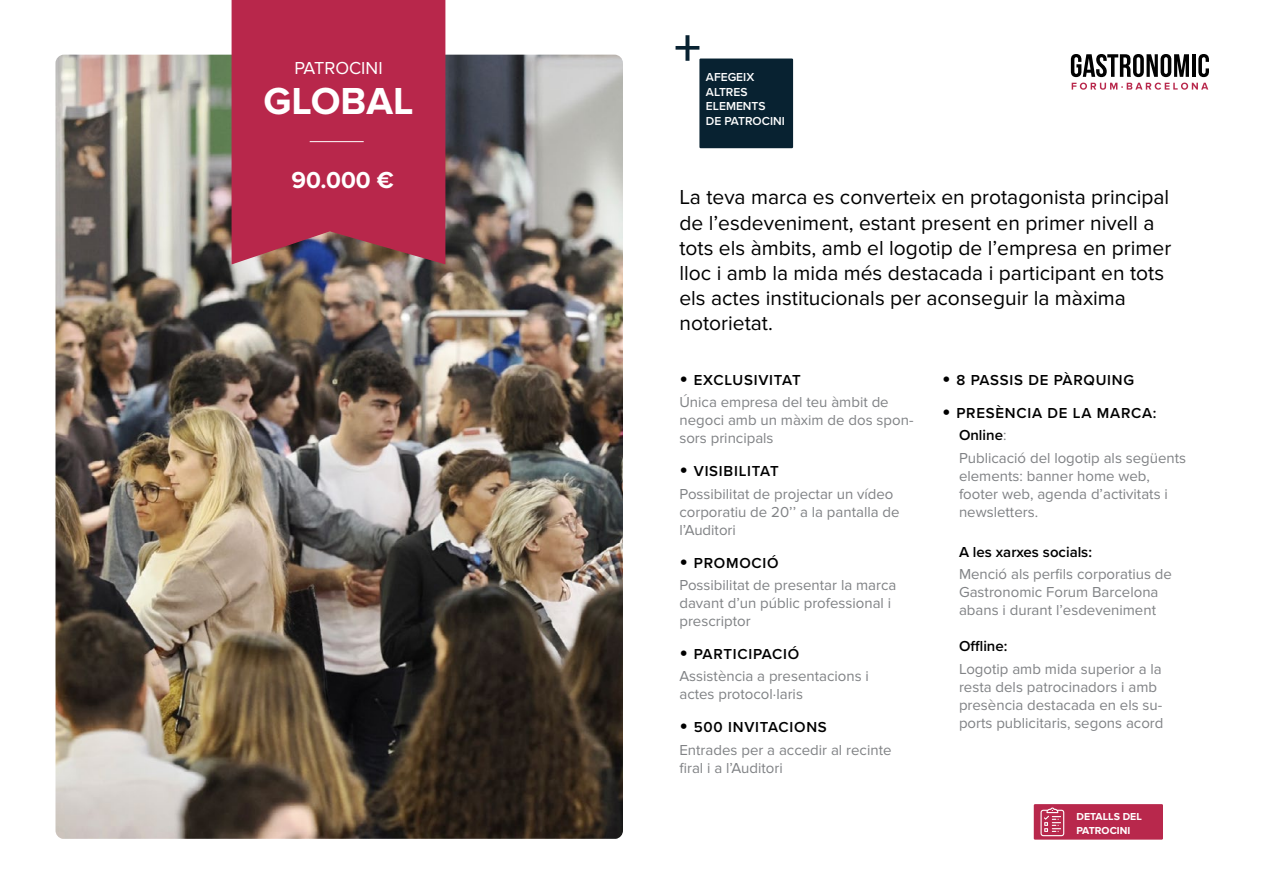
<style>
.page{position:relative;width:1263px;height:893px;background:#fff}
.page>*{position:absolute;margin:0;border:0;box-sizing:border-box;transform-origin:0 0}
.t1{font:700 39px "Proxima Nova";color:#fff}
.t2{font:700 24px "Proxima Nova";color:#fff}
.t3{font:21px/25.2px "Proxima Nova";color:#000}
.t4{font:18px "Proxima Nova";color:#fff}
.t5{font:15px/18px "Proxima Nova";color:#808285}
.t6{font:600 15px "Proxima Nova";letter-spacing:.05em;color:#000}
.t7{font:600 15px "Proxima Nova";color:#000}
.t8{font:600 12px/14.4px "Proxima Nova";color:#fff}
.t9{font:700 10.5px/13.5px "Proxima Nova";color:#fff}
.s1{font-size:24px}
.s2{font-weight:400;color:#808285}
</style>
<div class="page">
<img style="left:56px;top:55px;width:567px;height:784px">
<svg style="left:231px;top:0;width:215px;height:265px;background:#b22b4c"></svg>
<hr style="left:310px;top:141px;width:54px;height:1px;background:#fff">
<svg style="left:1071px;top:54px;width:21px;height:23px"></svg>
<svg style="left:1072px;top:83px;width:20px;height:7px"></svg>
<div style="left:699px;top:59px;width:94px;height:89px;background:#082231"></div>
<svg style="left:675px;top:35px;width:24px;height:26px"></svg>
<svg style="left:1092px;top:54px;width:117px;height:36px"></svg>
<svg style="left:1033px;top:804px;width:130px;height:36px;background:#bc3557"></svg>
<p class="t4" style="left:294px;top:57px;width:90px">PATROCINI</p>
<p class="t1" style="left:263px;top:78px;width:152px">GLOBAL</p>
<p class="t2" style="left:292px;top:166px;width:104px">90.000 €</p>
<p class="t8" style="left:706px;top:70px;width:80px">AFEGEIX<br>ALTRES<br>ELEMENTS<br>DE PATROCINI</p>
<p class="t3" style="left:679px;top:185px;width:493px">La teva marca es converteix en protagonista principal de l’esdeveniment, estant present en primer nivell a tots els àmbits, amb el logotip de l’empresa en primer lloc i amb la mida més destacada i participant en tots els actes institucionals per aconseguir la màxima notorietat.</p>
<p class="t6" style="left:679px;top:369px;width:123px"><span class="s1">•</span> EXCLUSIVITAT</p>
<p class="t5" style="left:679px;top:394px;width:236px">Única empresa del teu àmbit de negoci amb un màxim de dos spon&shy;sors principals</p>
<p class="t6" style="left:679px;top:460px;width:101px"><span class="s1">•</span> VISIBILITAT</p>
<p class="t5" style="left:679px;top:485px;width:222px">Possibilitat de projectar un vídeo corporatiu de 20’’ a la pantalla de l’Auditori</p>
<p class="t6" style="left:679px;top:552px;width:101px"><span class="s1">•</span> PROMOCIÓ</p>
<p class="t5" style="left:679px;top:576px;width:219px">Possibilitat de presentar la marca davant d’un públic professional i prescriptor</p>
<p class="t6" style="left:679px;top:643px;width:121px"><span class="s1">•</span> PARTICIPACIÓ</p>
<p class="t5" style="left:679px;top:668px;width:191px">Assistència a presentacions i actes protocol·laris</p>
<p class="t6" style="left:679px;top:716px;width:149px"><span class="s1">•</span> 500 INVITACIONS</p>
<p class="t5" style="left:679px;top:741px;width:214px">Entrades per a accedir al recinte firal i a l’Auditori</p>
<p class="t6" style="left:942px;top:369px;width:194px"><span class="s1">•</span> 8 PASSIS DE PÀRQUING</p>
<p class="t6" style="left:942px;top:402px;width:216px"><span class="s1">•</span> PRESÈNCIA DE LA MARCA:</p>
<p class="t6" style="left:959px;top:424px;width:49px">Online<span class="s2">:</span></p>
<p class="t5" style="left:959px;top:449px;width:229px">Publicació del logotip als següents elements: banner home web, footer web, agenda d’activitats i newsletters.</p>
<p class="t7" style="left:959px;top:541px;width:135px">A les xarxes socials:</p>
<p class="t5" style="left:959px;top:565px;width:214px">Menció als perfils corporatius de<br>Gastronomic Forum Barcelona abans i durant l’esdeveniment</p>
<p class="t6" style="left:959px;top:635px;width:50px">Offline:</p>
<p class="t5" style="left:959px;top:660px;width:206px">Logotip amb mida superior a la resta dels patrocinadors i amb presència destacada en els su&shy;ports publicitaris, segons acord</p>
<p class="t9" style="left:1076px;top:810px;width:67px">DETALLS DEL<br>PATROCINI</p>
</div>
